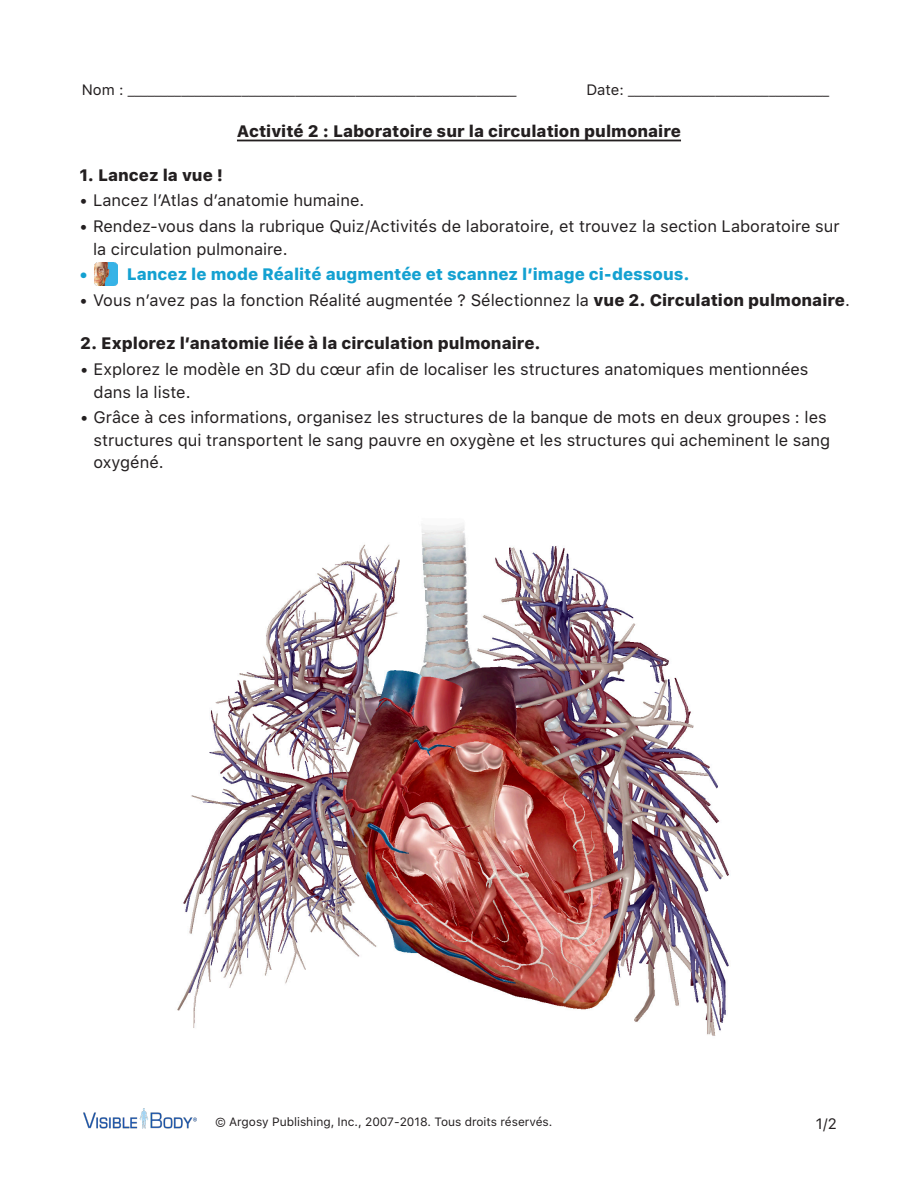
<style>
.page{position:relative;width:918px;height:1188px;background:#fff}
.page>*{position:absolute;margin:0;border:0;box-sizing:border-box;transform-origin:0 0}
.t1{font:16.5px/22.5px "SFUI Text";color:#231f20}
.t2{font:800 16.5px "SFUI Text";color:#231f20}
.t3{font:800 16.5px "SFUI Text";color:#14a1d1}
.t4{font:15px "SFUI Text";color:#231f20}
.t5{font:12px "SFUI Text";color:#231f20}
.s1{font-weight:800}
</style>
<div class="page">
<img style="left:83px;top:1108px;width:113px;height:21px">
<img style="left:177px;top:525px;width:552px;height:511px">
<hr style="left:237px;top:140px;width:444px;height:1px;background:#231f20">
<img style="left:95px;top:262px;width:23px;height:23px">
<p class="t4" style="left:82px;top:79px;width:436px">Nom : __________________________________________________________</p>
<p class="t4" style="left:586px;top:79px;width:244px">Date: ______________________________</p>
<p class="t2" style="left:237px;top:119px;width:446px">Activité 2 : Laboratoire sur la circulation pulmonaire</p>
<p class="t2" style="left:80px;top:162px;width:145px">1. Lancez la vue !</p>
<p class="t1" style="left:80px;top:190px;width:286px">• Lancez l’Atlas d’anatomie humaine.</p>
<p class="t1" style="left:93px;top:216px;width:748px;text-indent:-14px">• Rendez-vous dans la rubrique Quiz/Activités de laboratoire, et trouvez la section Laboratoire sur la circulation pulmonaire.</p>
<p class="t3" style="left:80px;top:262px;width:612px">• Lancez le mode Réalité augmentée et scannez l’image ci-dessous.</p>
<p class="t1" style="left:80px;top:290px;width:772px">• Vous n’avez pas la fonction Réalité augmentée ? Sélectionnez la <span class="s1">vue 2. Circulation pulmonaire</span>.</p>
<p class="t2" style="left:80px;top:331px;width:462px">2. Explorez l’anatomie liée à la circulation pulmonaire.</p>
<p class="t1" style="left:94px;top:359px;width:716px;text-indent:-14px">• Explorez le modèle en 3D du cœur afin de localiser les structures anatomiques mentionnées dans la liste.</p>
<p class="t1" style="left:94px;top:407px;width:738px;text-indent:-14px">• Grâce à ces informations, organisez les structures de la banque de mots en deux groupes : les structures qui transportent le sang pauvre en oxygène et les structures qui acheminent le sang oxygéné.</p>
<p class="t5" style="left:216px;top:1113px;width:338px">© Argosy Publishing, Inc., 2007-2018. Tous droits réservés.</p>
<p class="t4" style="left:816px;top:1113px;width:23px">1/2</p>
</div>
